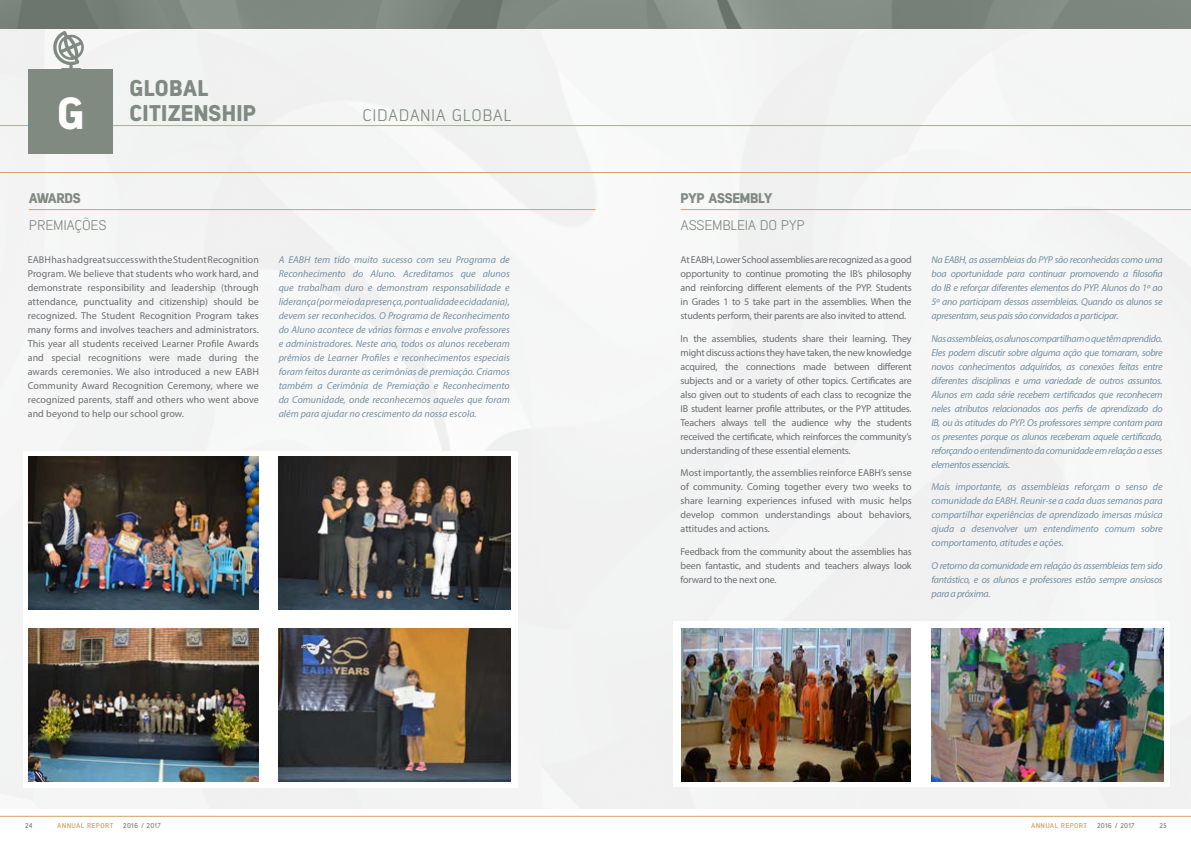
<style>
.page{position:relative;width:1191px;height:851px;background:#fff}
.page>*{position:absolute;margin:0;border:0;box-sizing:border-box;transform-origin:0 0}
.t1{font:800 44.7px "Lintel";color:#fff}
.t2{font:800 22.7px/24.7px "Lintel";letter-spacing:.01em;color:#808a81}
.t3{font:16.7px "Lintel";letter-spacing:.03em;color:#808a81}
.t4{font:14px "Lintel";letter-spacing:-.02em;color:#808a81}
.t5{font:800 14px "Lintel";letter-spacing:-.02em;color:#808a81}
.t6{font:italic 10px/14px "Myriad Pro";letter-spacing:-.03em;color:#7591a3;text-align:justify}
.t7{font:10px/14px "Myriad Pro";letter-spacing:-.02em;color:#6d6e71;text-align:justify}
.t8{font:700 7px "Lintel";letter-spacing:.05em;color:#d1a566}
.t9{font:700 7px "Lintel";letter-spacing:.04em;color:#808a81}
</style>
<div class="page">
<div style="left:0;top:28px;width:1191px;height:780px;background:#f4f4f5"></div>
<div style="left:23px;top:451px;width:494px;height:336px;background:#fff"></div>
<div style="left:673px;top:621px;width:496px;height:166px;background:#fff"></div>
<img style="left:0;top:0;width:1191px;height:28px">
<hr style="left:0;top:125px;width:1191px;height:1px;background:#d1a566">
<hr style="left:0;top:172px;width:1191px;height:1px;background:#d1a566">
<hr style="left:0;top:816px;width:1191px;height:1px;background:#d1a566">
<div style="left:28px;top:69px;width:85px;height:85px;background:#808a81"></div>
<svg style="left:53px;top:31px;width:32px;height:38px"></svg>
<img style="left:28px;top:457px;width:230px;height:152px">
<img style="left:279px;top:457px;width:231px;height:152px">
<img style="left:28px;top:628px;width:230px;height:153px">
<img style="left:681px;top:628px;width:229px;height:153px">
<img style="left:279px;top:628px;width:231px;height:153px">
<img style="left:931px;top:628px;width:232px;height:153px">
<hr style="left:29px;top:209px;width:566px;height:1px;background:#d1a566">
<hr style="left:680px;top:209px;width:511px;height:1px;background:#d1a566">
<h1 class="t1" style="left:57px;top:81px;width:29px">G</h1>
<h2 class="t2" style="left:129px;top:74px;width:128px">GLOBAL<br>CITIZENSHIP</h2>
<h3 class="t3" style="left:362px;top:103px;width:150px">CIDADANIA GLOBAL</h3>
<h3 class="t5" style="left:29px;top:188px;width:53px">AWARDS</h3>
<h3 class="t5" style="left:680px;top:188px;width:94px">PYP ASSEMBLY</h3>
<h3 class="t4" style="left:29px;top:216px;width:79px">PREMIAÇÕES</h3>
<h3 class="t4" style="left:680px;top:216px;width:126px">ASSEMBLEIA DO PYP</h3>
<p class="t6" style="left:279px;top:252px;width:233px">A EABH tem tido muito sucesso com seu Programa de Reconhecimento do Aluno. Acreditamos que alunos que trabalham duro e demonstram responsabilidade e liderança (por meio da presença, pontualidade e cidadania), devem ser reconhecidos. O Programa de Reconhecimento do Aluno acontece de várias formas e envolve professores e administradores. Neste ano, todos os alunos receberam prêmios de Learner Profiles e reconhecimentos especiais foram feitos durante as cerimônias de premiação. Criamos também a Cerimônia de Premiação e Reconhecimento da Comunidade, onde reconhecemos aqueles que foram além para ajudar no crescimento da nossa escola.</p>
<p class="t6" style="left:931px;top:252px;width:233px">Na EABH, as assembleias do PYP são reconhecidas como uma boa oportunidade para continuar promovendo a filosofia do IB e reforçar diferentes elementos do PYP. Alunos do 1º ao 5º ano participam dessas assembleias. Quando os alunos se apresentam, seus pais são convidados a participar.</p>
<p class="t7" style="left:28px;top:252px;width:233px">EABH has had great success with the Student Recognition Program. We believe that students who work hard, and demonstrate responsibility and leadership (through attendance, punctuality and citizenship) should be recognized. The Student Recognition Program takes many forms and involves teachers and administrators.<br>This year all students received Learner Profile Awards and special recognitions were made during the awards ceremonies. We also introduced a new EABH Community Award Recognition Ceremony, where we recognized parents, staff and others who went above and beyond to help our school grow.</p>
<p class="t7" style="left:680px;top:252px;width:233px">At EABH, Lower School assemblies are recognized as a good opportunity to continue promoting the IB’s philosophy and reinforcing different elements of the PYP. Students in Grades 1 to 5 take part in the assemblies. When the students perform, their parents are also invited to attend.</p>
<p class="t6" style="left:931px;top:331px;width:233px">Nas assembleias, os alunos compartilham o que têm aprendido.<br>Eles podem discutir sobre alguma ação que tomaram, sobre novos conhecimentos adquiridos, as conexões feitas entre diferentes disciplinas e uma variedade de outros assuntos.<br>Alunos em cada série recebem certificados que reconhecem neles atributos relacionados aos perfis de aprendizado do IB, ou às atitudes do PYP. Os professores sempre contam para os presentes porque os alunos receberam aquele certificado, reforçando o entendimento da comunidade em relação a esses elementos essenciais.</p>
<p class="t6" style="left:931px;top:479px;width:233px">Mais importante, as assembleias reforçam o senso de comunidade da EABH. Reunir-se a cada duas semanas para compartilhar experiências de aprendizado imersas música ajuda a desenvolver um entendimento comum sobre comportamento, atitudes e ações.</p>
<p class="t6" style="left:931px;top:558px;width:233px">O retorno da comunidade em relação às assembleias tem sido fantástico, e os alunos e professores estão sempre ansiosos para a próxima.</p>
<p class="t7" style="left:680px;top:331px;width:233px">In the assemblies, students share their learning. They might discuss actions they have taken, the new knowledge acquired, the connections made between different subjects and or a variety of other topics. Certificates are also given out to students of each class to recognize the IB student learner profile attributes, or the PYP attitudes.<br>Teachers always tell the audience why the students received the certificate, which reinforces the community’s understanding of these essential elements.</p>
<p class="t7" style="left:680px;top:465px;width:233px">Most importantly, the assemblies reinforce EABH’s sense of community. Coming together every two weeks to share learning experiences infused with music helps develop common understandings about behaviors, attitudes and actions.</p>
<p class="t7" style="left:680px;top:544px;width:233px">Feedback from the community about the assemblies has been fantastic, and students and teachers always look forward to the next one.</p>
<p class="t9" style="left:25px;top:820px;width:9px">24</p>
<p class="t8" style="left:57px;top:820px;width:58px">ANNUAL REPORT</p>
<p class="t9" style="left:123px;top:820px;width:39px">2016 / 2017</p>
<p class="t8" style="left:1031px;top:820px;width:58px">ANNUAL REPORT</p>
<p class="t9" style="left:1097px;top:820px;width:39px">2016 / 2017</p>
<p class="t9" style="left:1159px;top:820px;width:9px">25</p>
</div>
